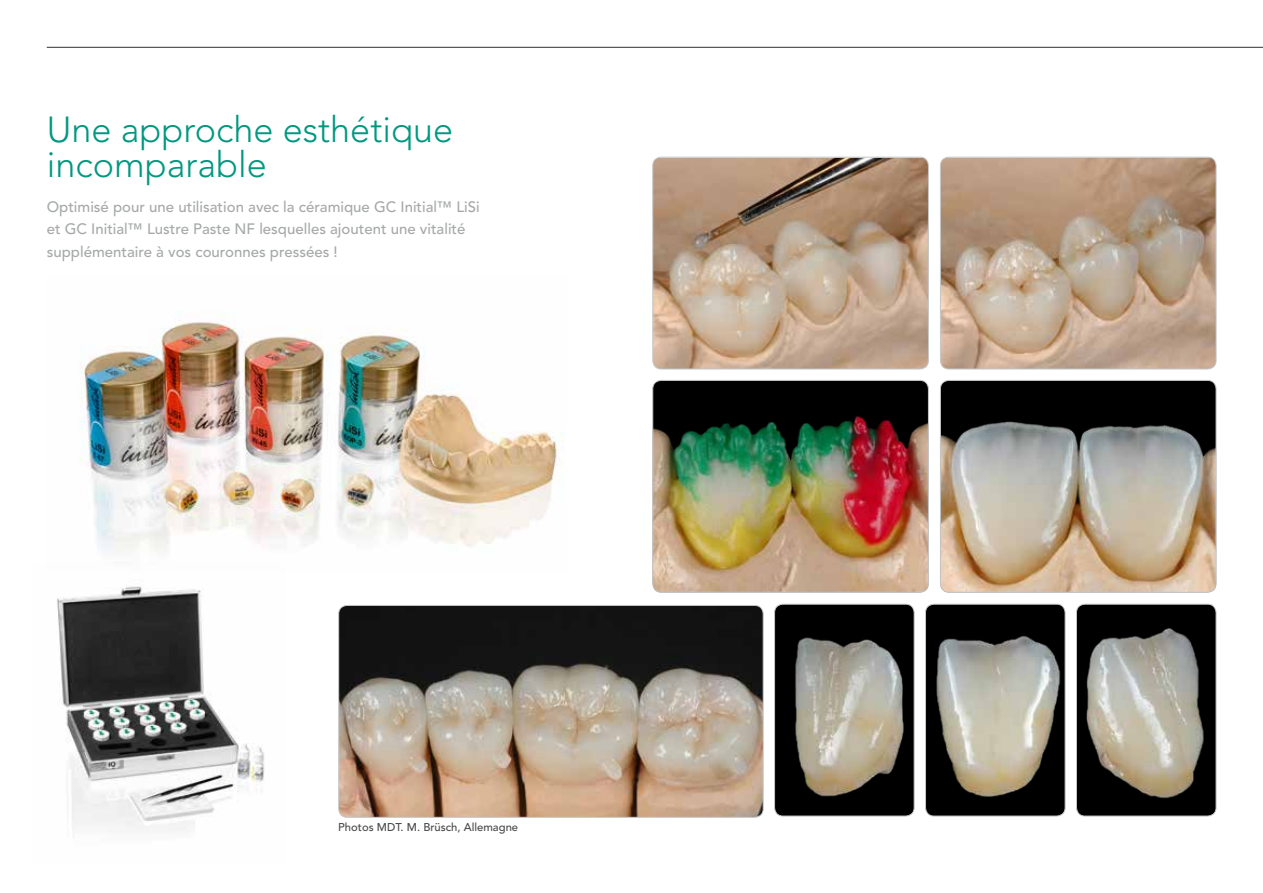
<style>
.page{position:relative;width:1263px;height:893px;background:#fff}
.page>*{position:absolute;margin:0;border:0;box-sizing:border-box;transform-origin:0 0}
.t1{font:300 36px/34.5px "Avenir LT Pro";color:#009880}
.t2{font:500 15px/22.5px "Avenir LT Pro";color:#a7a9a9}
.t3{font:500 11.25px "Avenir LT Pro";color:#474847}
</style>
<div class="page">
<hr style="left:47px;top:47px;width:1216px;height:1px;background:#474847">
<img style="left:940px;top:382px;width:276px;height:210px">
<div style="left:940px;top:380px;width:276px;height:213px;border:1px solid #c5c7c7;border-radius:9px"></div>
<img style="left:940px;top:158px;width:276px;height:211px">
<div style="left:940px;top:157px;width:276px;height:212px;border:1px solid #c5c7c7;border-radius:9px"></div>
<img style="left:654px;top:383px;width:274px;height:208px">
<div style="left:652px;top:380px;width:277px;height:213px;border:1px solid #c5c7c7;border-radius:9px"></div>
<img style="left:57px;top:586px;width:208px;height:252px">
<img style="left:653px;top:158px;width:275px;height:211px">
<div style="left:652px;top:157px;width:277px;height:212px;border:1px solid #c5c7c7;border-radius:9px"></div>
<img style="left:79px;top:314px;width:485px;height:239px">
<img style="left:774px;top:605px;width:140px;height:210px">
<div style="left:774px;top:604px;width:140px;height:212px;border:1px solid #c5c7c7;border-radius:9px"></div>
<img style="left:925px;top:605px;width:140px;height:210px">
<div style="left:925px;top:604px;width:140px;height:212px;border:1px solid #c5c7c7;border-radius:9px"></div>
<img style="left:1076px;top:605px;width:140px;height:211px">
<div style="left:1076px;top:604px;width:140px;height:212px;border:1px solid #c5c7c7;border-radius:9px"></div>
<img style="left:339px;top:605px;width:424px;height:212px">
<div style="left:338px;top:605px;width:425px;height:213px;border:1px solid #c5c7c7;border-radius:9px"></div>
<h1 class="t1" style="left:47px;top:112px;width:408px">Une approche esthétique incomparable</h1>
<p class="t2" style="left:47px;top:196px;width:434px">Optimisé pour une utilisation avec la céramique GC Initial™ LiSi et GC Initial™ Lustre Paste NF lesquelles ajoutent une vitalité supplémentaire à vos couronnes pressées !</p>
<p class="t3" style="left:338px;top:821px;width:181px">Photos MDT. M. Brüsch, Allemagne</p>
</div>
